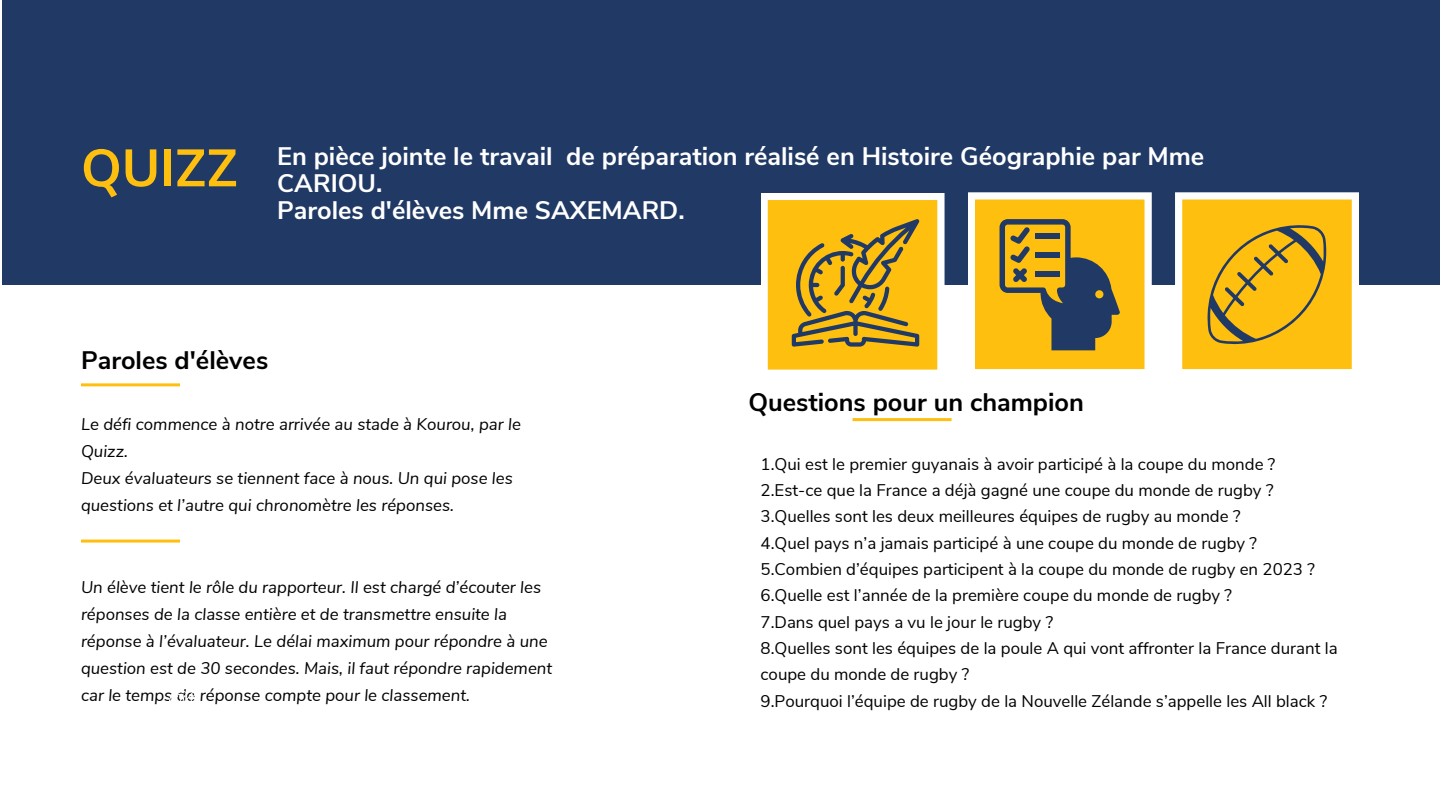
<style>
.page{position:relative;width:1440px;height:810px;background:#fff}
.page>*{position:absolute;margin:0;border:0;box-sizing:border-box;transform-origin:0 0}
.t1{font:700 52.4px "Nunito Sans";color:#febf0e}
.t2{font:700 25.3px/27.4px "Nunito Sans";color:#fff}
.t3{font:700 25.3px "Nunito Sans";color:#000}
.t4{font:16.9px/26.4px "Nunito Sans";color:#000}
.t5{font:italic 16.9px/27px "Nunito Sans";color:#000}
</style>
<div class="page">
<div style="left:2px;top:0;width:1438px;height:284px;background:#203965"></div>
<hr style="left:81px;top:383px;width:99px;height:3px;background:#febf0e">
<hr style="left:81px;top:540px;width:99px;height:3px;background:#febf0e">
<hr style="left:853px;top:418px;width:99px;height:3px;background:#febf0e">
<svg style="left:968px;top:192px;width:184px;height:178px;background:#d1aa39"></svg>
<svg style="left:761px;top:193px;width:184px;height:177px;background:#dfb335"></svg>
<svg style="left:1175px;top:192px;width:184px;height:178px;background:#eebb2b"></svg>
<p class="t1" style="left:81px;top:133px;width:158px">QUIZZ</p>
<p class="t2" style="left:277px;top:142px;width:929px">En pièce jointe le travail de préparation réalisé en Histoire Géographie par Mme<br>CARIOU.</p>
<p class="t2" style="left:277px;top:197px;width:409px">Paroles d'élèves Mme SAXEMARD.</p>
<p class="t3" style="left:81px;top:343px;width:189px">Paroles d'élèves</p>
<p class="t5" style="left:81px;top:411px;width:441px">Le défi commence à notre arrivée au stade à Kourou, par le<br>Quizz.</p>
<p class="t5" style="left:81px;top:465px;width:433px">Deux évaluateurs se tiennent face à nous. Un qui pose les questions et l’autre qui chronomètre les réponses.</p>
<p class="t5" style="left:81px;top:574px;width:473px">Un élève tient le rôle du rapporteur. Il est chargé d’écouter les réponses de la classe entière et de transmettre ensuite la réponse à l’évaluateur. Le délai maximum pour répondre à une question est de 30 secondes. Mais, il faut répondre rapidement car le temps de réponse compte pour le classement.</p>
<p class="t3" style="left:748px;top:385px;width:337px">Questions pour un champion</p>
<p class="t4" style="left:761px;top:451px;width:516px">1.Qui est le premier guyanais à avoir participé à la coupe du monde ?</p>
<p class="t4" style="left:761px;top:477px;width:514px">2.Est-ce que la France a déjà gagné une coupe du monde de rugby ?</p>
<p class="t4" style="left:761px;top:503px;width:481px">3.Quelles sont les deux meilleures équipes de rugby au monde ?</p>
<p class="t4" style="left:761px;top:530px;width:498px">4.Quel pays n’a jamais participé à une coupe du monde de rugby ?</p>
<p class="t4" style="left:761px;top:556px;width:556px">5.Combien d’équipes participent à la coupe du monde de rugby en 2023 ?</p>
<p class="t4" style="left:761px;top:583px;width:473px">6.Quelle est l’année de la première coupe du monde de rugby ?</p>
<p class="t4" style="left:761px;top:609px;width:294px">7.Dans quel pays a vu le jour le rugby ?</p>
<p class="t4" style="left:761px;top:635px;width:579px">8.Quelles sont les équipes de la poule A qui vont affronter la France durant la coupe du monde de rugby ?</p>
<p class="t4" style="left:761px;top:688px;width:568px">9.Pourquoi l’équipe de rugby de la Nouvelle Zélande s’appelle les All black ?</p>
</div>
